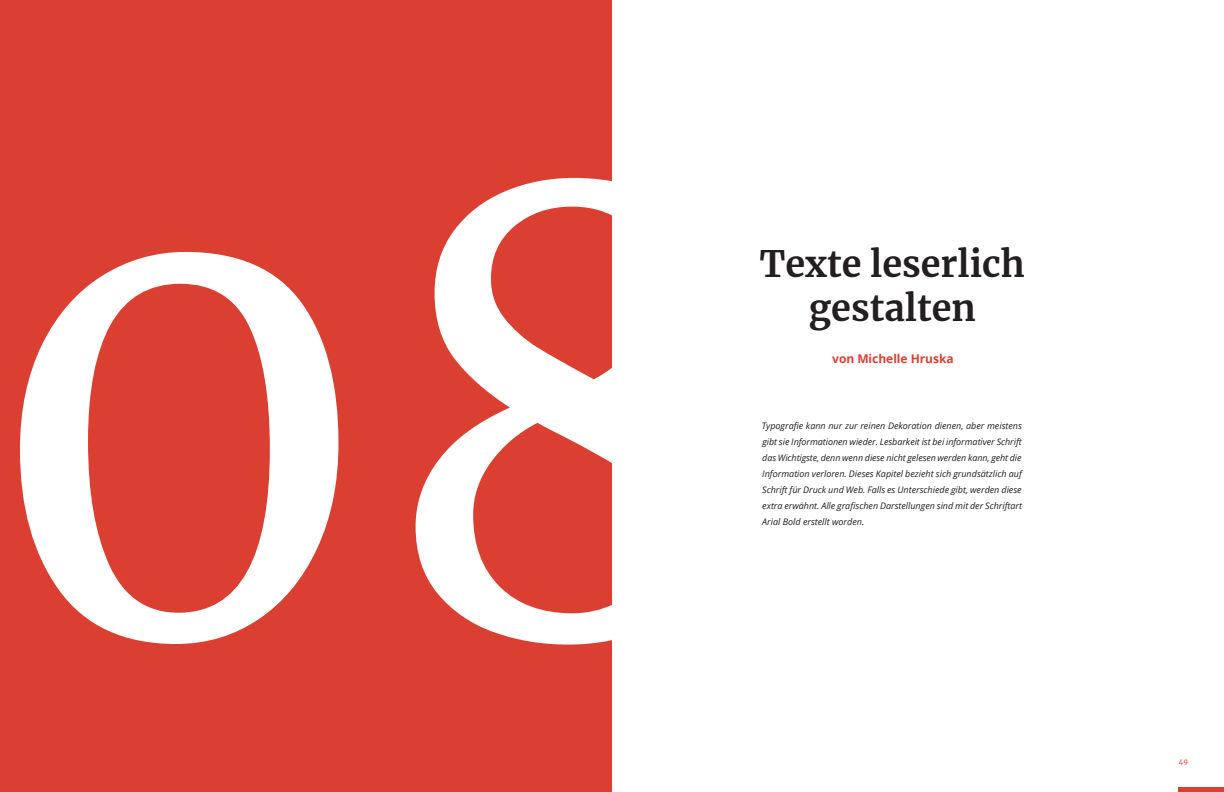
<style>
.page{position:relative;width:1224px;height:792px;background:#fff}
.page>*{position:absolute;margin:0;border:0;box-sizing:border-box;transform-origin:0 0}
.t1{font:612.5px "Merriweather";color:#fff}
.t2{font:700 36px/43.2px "Merriweather";color:#231f20;text-align:center}
.t3{font:700 12px "Open Sans";letter-spacing:-.005em;color:#db3f32}
.t4{font:italic 9px/16px "Open Sans";color:#231f20;text-align:justify}
.t5{font:7px "Merriweather";color:#db3f32}
</style>
<div class="page">
<div style="left:0;top:0;width:612px;height:792px;background:#db3f32"></div>
<hr style="left:1178px;top:788px;width:46px;height:4px;background:#db3f32">
<h1 class="t1" style="left:-18px;top:-8px;width:783px">08</h1>
<h2 class="t2" style="left:760px;top:242px;width:267px">Texte leserlich gestalten</h2>
<h3 class="t3" style="left:832px;top:350px;width:123px">von Michelle Hruska</h3>
<p class="t4" style="left:762px;top:417px;width:262px">Typografie kann nur zur reinen Dekoration dienen, aber meistens gibt sie Informationen wieder. Lesbarkeit ist bei informativer Schrift das Wichtigste, denn wenn diese nicht gelesen werden kann, geht die Information verloren. Dieses Kapitel bezieht sich grundsätzlich auf Schrift für Druck und Web. Falls es Unterschiede gibt, werden diese extra erwähnt. Alle grafischen Darstellungen sind mit der Schriftart</p>
<p class="t4" style="left:762px;top:513px;width:104px">Arial Bold erstellt worden.</p>
<p class="t5" style="left:1179px;top:757px;width:11px">49</p>
</div>
